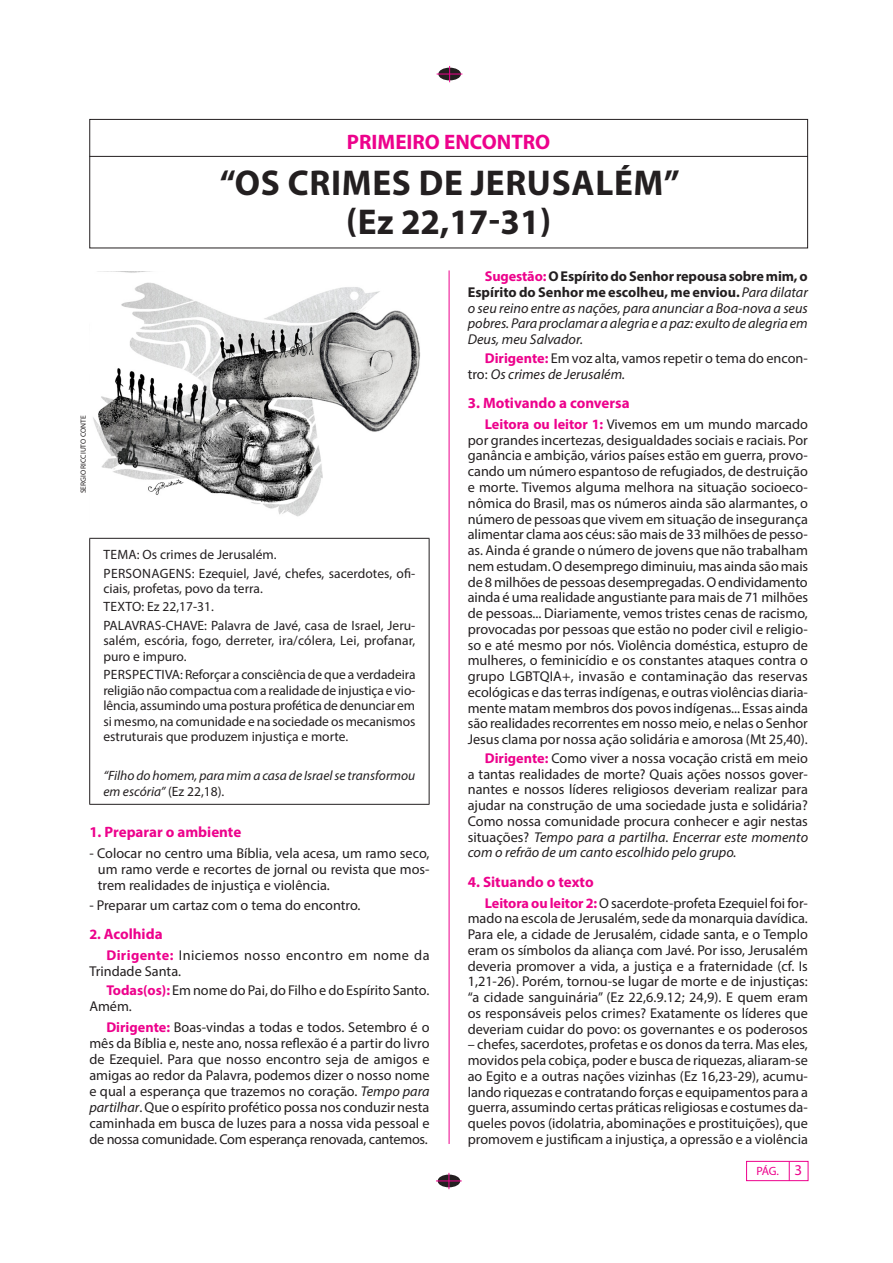
<style>
.page{position:relative;width:893px;height:1263px;background:#fff}
.page>*{position:absolute;margin:0;border:0;box-sizing:border-box;transform-origin:0 0}
.t1{font:700 36px/39px "Myriad Pro";letter-spacing:.02em;color:#231f20;text-align:center}
.t2{font:700 21px "Myriad Pro";color:#ed028c}
.t3{font:700 15px "Myriad Pro";color:#ed028c}
.t4{font:15px "Myriad Pro";color:#ed028c}
.Texto{font:14.25px/15.8px "Myriad Pro";color:#231f20;text-align:justify}
.Texto-2{font:italic 14.25px/15.8px "Myriad Pro";color:#231f20;text-align:justify}
.Rec{font:14.25px/15.9px "Myriad Pro";color:#231f20;text-align:justify}
.Texto-3{font:14.25px/15.9px "Myriad Pro";letter-spacing:.03em;color:#231f20}
.Box{font:13.5px/15.5px "Myriad Pro";color:#231f20;text-align:justify}
.Box-2{font:italic 13.5px/15.5px "Myriad Pro";color:#231f20}
.t5{font:12px "Myriad Pro";color:#ed028c}
.t6{font:7.5px "Myriad Pro";color:#231f20}
.s1{font-style:normal}
.s2{font-size:14.25px}
.s3{font-weight:700;color:#ed028c}
.s4{font-style:italic}
.s5{font-weight:700;font-style:normal;color:#ed028c}
.s6{font-weight:700;font-style:normal}
</style>
<div class="page">
<svg style="left:437px;top:66px;width:25px;height:16px"></svg>
<svg style="left:436px;top:1173px;width:26px;height:16px"></svg>
<div style="left:746px;top:1161px;width:62px;height:20px;border:1px solid #ed028c"></div>
<svg style="left:789px;top:1161px;width:1px;height:20px"></svg>
<hr style="left:449px;top:270px;width:1px;height:874px;background:#ed028c">
<div style="left:89px;top:119px;width:719px;height:129px;border:1px solid #231f20"></div>
<hr style="left:89px;top:156px;width:719px;height:1px;background:#231f20">
<img style="left:93px;top:271px;width:328px;height:246px">
<hr style="left:89px;top:538px;width:340px;height:1px;background:#231f20">
<hr style="left:89px;top:804px;width:340px;height:1px;background:#231f20">
<hr style="left:89px;top:539px;width:1px;height:265px;background:#231f20">
<hr style="left:429px;top:539px;width:1px;height:265px;background:#231f20">
<p class="t2" style="left:347px;top:128px;width:205px">PRIMEIRO ENCONTRO</p>
<p class="t1" style="left:220px;top:163px;width:461px">“OS CRIMES DE JERUSALÉM” (Ez 22,17-31)</p>
<p class="t6" style="left:79px;top:493px;width:79px;rotate:-90deg">SERGIO RICCIUTO CONTE</p>
<p class="Box" style="left:104px;top:547px;width:175px">TEMA: Os crimes de Jerusalém.</p>
<p class="Box" style="left:103px;top:565px;width:313px">PERSONAGENS: Ezequiel, Javé, chefes, sacerdotes, ofi&shy;ciais, profetas, povo da terra.</p>
<p class="Box" style="left:104px;top:599px;width:112px">TEXTO: Ez 22,17-31.</p>
<p class="Box" style="left:103px;top:617px;width:313px">PALAVRAS-CHAVE: Palavra de Javé, casa de Israel, Jeru&shy;salém, escória, fogo, derreter, ira/cólera, Lei, profanar, puro e impuro.</p>
<p class="Box" style="left:103px;top:667px;width:314px">PERSPECTIVA: Reforçar a consciência de que a verdadeira religião não compactua com a realidade de injustiça e vio&shy;lência, assumindo uma postura profética de denunciar em si mesmo, na comunidade e na sociedade os mecanismos estruturais que produzem injustiça e morte.</p>
<p class="Box-2" style="left:103px;top:768px;width:313px">“Filho do homem, para mim a casa de Israel se transformou em escória” <span class="s1">(Ez 22,18).</span></p>
<p class="t3" style="left:89px;top:822px;width:153px">1. Preparar o ambiente</p>
<p class="Rec" style="left:98px;top:845px;width:333px;text-indent:-9px">- Colocar no centro uma Bíblia, vela acesa, um ramo seco, um ramo verde e recortes de jornal ou revista que mos&shy;trem realidades de injustiça e violência.</p>
<p class="Rec" style="left:89px;top:897px;width:273px">- Preparar um cartaz com o tema do encontro.</p>
<p class="t3" style="left:89px;top:924px;width:75px"><span class="s2">2.</span> Acolhida</p>
<p class="Texto-3" style="left:89px;top:947px;width:342px;text-indent:17px"><span class="s3">Dirigente:</span> Iniciemos nosso encontro em nome da<br>Trindade Santa.</p>
<p class="Texto" style="left:89px;top:982px;width:341px;text-indent:17px"><span class="s3">Todas(os):</span> Em nome do Pai, do Filho e do Espírito Santo.<br>Amém.</p>
<p class="Texto" style="left:89px;top:1019px;width:342px;text-indent:17px"><span class="s3">Dirigente:</span> Boas-vindas a todas e todos. Setembro é o mês da Bíblia e, neste ano, nossa reflexão é a partir do livro de Ezequiel. Para que nosso encontro seja de amigos e amigas ao redor da Palavra, podemos dizer o nosso nome e qual a esperança que trazemos no coração. <span class="s4">Tempo para partilhar</span>. Que o espírito profético possa nos conduzir nesta caminhada em busca de luzes para a nossa vida pessoal e de nossa comunidade. Com esperança renovada, cantemos.</p>
<p class="Texto-2" style="left:468px;top:268px;width:342px;text-indent:17px"><span class="s5">Sugestão:</span> <span class="s6">O Espírito do Senhor repousa sobre mim, o Espírito do Senhor me escolheu, me enviou.</span> Para dilatar o seu reino entre as nações, para anunciar a Boa-nova a seus pobres. Para proclamar a alegria e a paz: exulto de alegria em Deus, meu Salvador.</p>
<p class="Texto" style="left:468px;top:350px;width:342px;text-indent:17px"><span class="s3">Dirigente:</span> Em voz alta, vamos repetir o tema do encon&shy;tro: <span class="s4">Os crimes de Jerusalém.</span></p>
<p class="t3" style="left:468px;top:393px;width:163px">3. Motivando a conversa</p>
<p class="Texto" style="left:468px;top:416px;width:342px;text-indent:17px"><span class="s3">Leitora ou leitor 1:</span> Vivemos em um mundo marcado por grandes incertezas, desigualdades sociais e raciais. Por ganância e ambição, vários países estão em guerra, provo&shy;cando um número espantoso de refugiados, de destruição e morte. Tivemos alguma melhora na situação socioeco&shy;nômica do Brasil, mas os números ainda são alarmantes, o número de pessoas que vivem em situação de insegurança alimentar clama aos céus: são mais de 33 milhões de pesso&shy;as. Ainda é grande o número de jovens que não trabalham nem estudam. O desemprego diminuiu, mas ainda são mais de 8 milhões de pessoas desempregadas. O endividamento ainda é uma realidade angustiante para mais de 71 milhões de pessoas... Diariamente, vemos tristes cenas de racismo, provocadas por pessoas que estão no poder civil e religio&shy;so e até mesmo por nós. Violência doméstica, estupro de mulheres, o feminicídio e os constantes ataques contra o grupo LGBTQIA+, invasão e contaminação das reservas ecológicas e das terras indígenas, e outras violências diaria&shy;mente matam membros dos povos indígenas... Essas ainda são realidades recorrentes em nosso meio, e nelas o Senhor Jesus clama por nossa ação solidária e amorosa (Mt 25,40).</p>
<p class="Texto" style="left:468px;top:750px;width:342px;text-indent:17px"><span class="s3">Dirigente:</span> Como viver a nossa vocação cristã em meio a tantas realidades de morte? Quais ações nossos gover&shy;nantes e nossos líderes religiosos deveriam realizar para ajudar na construção de uma sociedade justa e solidária?<br>Como nossa comunidade procura conhecer e agir nestas situações? <span class="s4">Tempo para a partilha. Encerrar este momento com o refrão de um canto escolhido pelo grupo.</span></p>
<p class="t3" style="left:468px;top:872px;width:127px">4. Situando o texto</p>
<p class="Texto" style="left:468px;top:895px;width:342px;text-indent:17px"><span class="s3">Leitora ou leitor 2:</span> O sacerdote-profeta Ezequiel foi for&shy;mado na escola de Jerusalém, sede da monarquia davídica.<br>Para ele, a cidade de Jerusalém, cidade santa, e o Templo eram os símbolos da aliança com Javé. Por isso, Jerusalém deveria promover a vida, a justiça e a fraternidade (cf. Is 1,21-26). Porém, tornou-se lugar de morte e de injustiças: “a cidade sanguinária” (Ez 22,6.9.12; 24,9). E quem eram os responsáveis pelos crimes? Exatamente os líderes que deveriam cuidar do povo: os governantes e os poderosos</p>
<p class="Texto" style="left:468px;top:1036px;width:342px">– chefes, sacerdotes, profetas e os donos da terra. Mas eles, movidos pela cobiça, poder e busca de riquezas, aliaram-se ao Egito e a outras nações vizinhas (Ez 16,23-29), acumu&shy;lando riquezas e contratando forças e equipamentos para a guerra, assumindo certas práticas religiosas e costumes da&shy;queles povos (idolatria, abominações e prostituições), que promovem e justificam a injustiça, a opressão e a violência</p>
<p class="t5" style="left:756px;top:1163px;width:24px">PÁG.</p>
<p class="t4" style="left:794px;top:1161px;width:9px">3</p>
</div>
